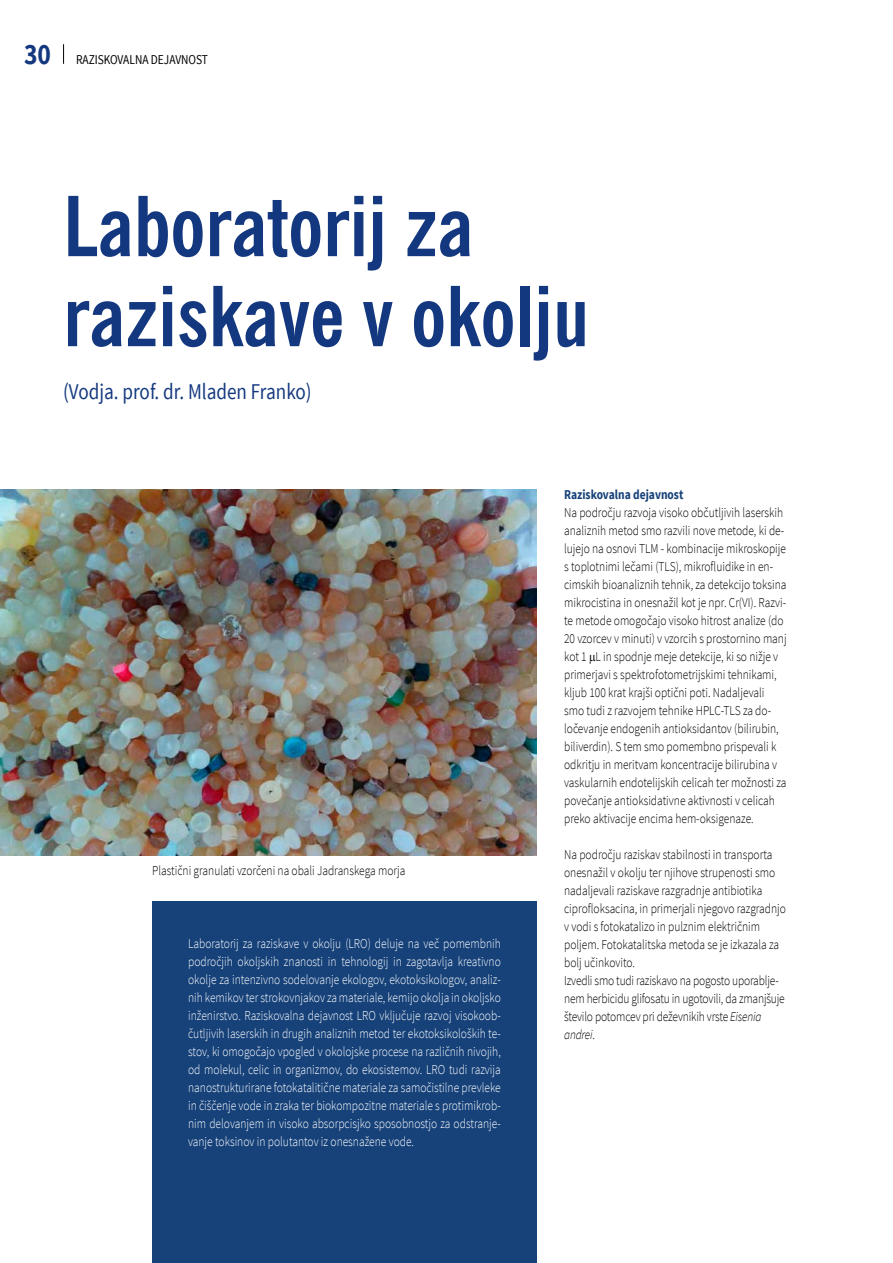
<style>
.page{position:relative;width:893px;height:1263px;background:#fff}
.page>*{position:absolute;margin:0;border:0;box-sizing:border-box;transform-origin:0 0}
.t1{font:700 condensed 82.5px/90px "News Gothic BT";color:#14387f}
.t2{font:700 30px "Source Sans Pro";color:#14387f;scale:.85 1}
.t3{font:22.5px "Source Sans Pro";color:#14387f;scale:.85 1}
.t4{font:300 13.5px/18px "Source Sans Pro";color:#000;scale:.85 1}
.t5{font:300 13.5px/18px "Source Sans Pro";color:#fff;text-align:justify;scale:.85 1}
.t6{font:13.5px "Source Sans Pro";color:#000;scale:.85 1}
.t7{font:700 13.5px "Source Sans Pro";color:#164179;scale:.85 1}
.s1{font-style:italic}
</style>
<div class="page">
<svg style="left:63px;top:44px;width:1px;height:20px"></svg>
<img style="left:0;top:489px;width:537px;height:367px">
<div style="left:152px;top:901px;width:385px;height:362px;background:#164179"></div>
<h2 class="t2" style="left:24px;top:35px;width:33px">30</h2>
<p class="t6" style="left:76px;top:51px;width:157px">RAZISKOVALNA DEJAVNOST</p>
<h1 class="t1" style="left:63px;top:181px;width:528px">Laboratorij za raziskave v okolju</h1>
<h3 class="t3" style="left:63px;top:377px;width:294px">(Vodja. prof. dr. Mladen Franko)</h3>
<p class="t4" style="left:152px;top:861px;width:299px">Plastični granulati vzorčeni na obali Jadranskega morja</p>
<p class="t5" style="left:188px;top:934px;width:369px">Laboratorij za raziskave v okolju (LRO) deluje na več pomembnih področjih okoljskih znanosti in tehnologij in zagotavlja kreativno okolje za intenzivno sodelovanje ekologov, ekotoksikologov, analiz&shy;nih kemikov ter strokovnjakov za materiale, kemijo okolja in okoljsko inženirstvo. Raziskovalna dejavnost LRO vključuje razvoj visokoob&shy;čutljivih laserskih in drugih analiznih metod ter ekotoksikoloških te&shy;stov, ki omogočajo vpogled v okolojske procese na različnih nivojih, od molekul, celic in organizmov, do ekosistemov. LRO tudi razvija nanostrukturirane fotokatalitične materiale za samočistilne prevleke in čiščenje vode in zraka ter biokompozitne materiale s protimikrob&shy;nim delovanjem in visoko absorpcisjko sposobnostjo za odstranje&shy;vanje toksinov in polutantov iz onesnažene vode.</p>
<p class="t7" style="left:564px;top:486px;width:142px">Raziskovalna dejavnost</p>
<p class="t4" style="left:564px;top:504px;width:263px">Na področju razvoja visoko občutljivih laserskih analiznih metod smo razvili nove metode, ki de&shy;lujejo na osnovi TLM - kombinacije mikroskopije s toplotnimi lečami (TLS), mikrofluidike in en&shy;cimskih bioanaliznih tehnik, za detekcijo toksina mikrocistina in onesnažil kot je npr. Cr(VI). Razvi&shy;te metode omogočajo visoko hitrost analize (do 20 vzorcev v minuti) v vzorcih s prostornino manj kot 1 L in spodnje meje detekcije, ki so nižje v primerjavi s spektrofotometrijskimi tehnikami, kljub 100 krat krajši optični poti. Nadaljevali smo tudi z razvojem tehnike HPLC-TLS za do&shy;ločevanje endogenih antioksidantov (bilirubin, biliverdin). S tem smo pomembno prispevali k odkritju in meritvam koncentracije bilirubina v vaskularnih endotelijskih celicah ter možnosti za povečanje antioksidativne aktivnosti v celicah preko aktivacije encima hem-oksigenaze.</p>
<p class="t4" style="left:564px;top:846px;width:263px">Na področju raziskav stabilnosti in transporta onesnažil v okolju ter njihove strupenosti smo nadaljevali raziskave razgradnje antibiotika ciprofloksacina, in primerjali njegovo razgradnjo v vodi s fotokatalizo in pulznim električnim poljem. Fotokatalitska metoda se je izkazala za bolj učinkovito.<br>Izvedli smo tudi raziskavo na pogosto uporablje&shy;nem herbicidu glifosatu in ugotovili, da zmanjšuje število potomcev pri deževnikih vrste <span class="s1">Eisenia andrei</span>.</p>
</div>
